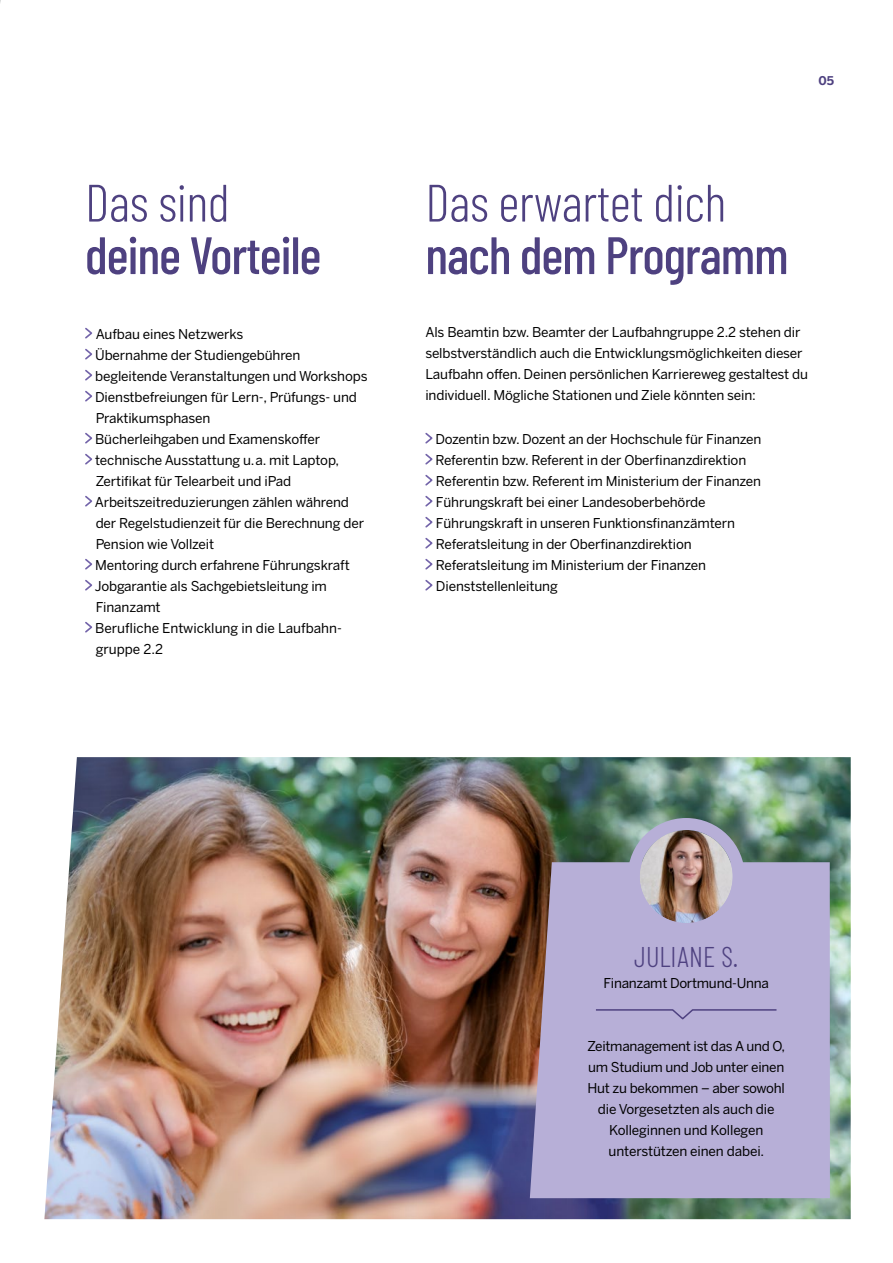
<style>
.page{position:relative;width:893px;height:1263px;background:#fff}
.page>*{position:absolute;margin:0;border:0;box-sizing:border-box;transform-origin:0 0}
.t1{font:500 52.5px "Barlow Condensed";letter-spacing:-.02em;color:#4e4180}
.t2{font:300 52.5px "Barlow Condensed";letter-spacing:-.01em;color:#4e4180}
.t3{font:300 28.5px "Barlow Condensed";color:#4e4180}
.t4{font:13.5px/21px "Benton Sans";letter-spacing:-.01em;color:#000}
.t5{font:700 12px "Benton Sans";color:#4e4180}
</style>
<div class="page">
<img style="left:44px;top:757px;width:807px;height:462px">
<svg style="left:425px;top:432px;width:8px;height:12px"></svg>
<svg style="left:425px;top:453px;width:8px;height:12px"></svg>
<svg style="left:425px;top:474px;width:8px;height:12px"></svg>
<svg style="left:425px;top:495px;width:8px;height:12px"></svg>
<svg style="left:425px;top:516px;width:8px;height:12px"></svg>
<svg style="left:425px;top:537px;width:8px;height:12px"></svg>
<svg style="left:425px;top:558px;width:8px;height:12px"></svg>
<svg style="left:425px;top:579px;width:8px;height:12px"></svg>
<div style="left:530px;top:862px;width:300px;height:336px;background:#b7afd7"></div>
<svg style="left:594px;top:1008px;width:184px;height:13px;background:#aaa2cc"></svg>
<img style="left:640px;top:830px;width:93px;height:93px;border-radius:47px">
<div style="left:628px;top:818px;width:117px;height:117px;border:12px solid #b7afd7;border-radius:50%"></div>
<svg style="left:85px;top:327px;width:8px;height:12px"></svg>
<svg style="left:85px;top:348px;width:8px;height:12px"></svg>
<svg style="left:85px;top:369px;width:8px;height:12px"></svg>
<svg style="left:85px;top:390px;width:8px;height:12px"></svg>
<svg style="left:85px;top:432px;width:8px;height:12px"></svg>
<svg style="left:85px;top:453px;width:8px;height:12px"></svg>
<svg style="left:85px;top:495px;width:8px;height:12px"></svg>
<svg style="left:85px;top:558px;width:8px;height:12px"></svg>
<svg style="left:85px;top:579px;width:8px;height:12px"></svg>
<svg style="left:85px;top:621px;width:8px;height:12px"></svg>
<h1 class="t2" style="left:85px;top:170px;width:146px">Das sind</h1>
<h1 class="t1" style="left:85px;top:222px;width:238px">deine Vorteile</h1>
<p class="t4" style="left:95px;top:323px;width:274px">Aufbau eines Netzwerks<br>Übernahme der Studiengebühren begleitende Veranstaltungen und Workshops Dienstbefreiungen für Lern-, Prüfungs- und Praktikumsphasen<br>Bücherleihgaben und Examenskoffer technische Ausstattung u.a. mit Laptop, Zertifikat für Telearbeit und iPad Arbeitszeitreduzierungen zählen während der Regelstudienzeit für die Berechnung der Pension wie Vollzeit<br>Mentoring durch erfahrene Führungskraft Jobgarantie als Sachgebietsleitung im Finanzamt<br>Berufliche Entwicklung in die Laufbahn&shy;gruppe 2.2</p>
<p class="t5" style="left:819px;top:74px;width:17px">05</p>
<h1 class="t2" style="left:425px;top:170px;width:302px">Das erwartet dich</h1>
<h1 class="t1" style="left:425px;top:222px;width:365px">nach dem Programm</h1>
<p class="t4" style="left:425px;top:321px;width:384px">Als Beamtin bzw. Beamter der Laufbahngruppe 2.2 stehen dir selbstverständlich auch die Entwicklungsmöglichkeiten dieser Laufbahn offen. Deinen persönlichen Karriereweg gestaltest du individuell. Mögliche Stationen und Ziele könnten sein:</p>
<p class="t4" style="left:435px;top:428px;width:328px">Dozentin bzw. Dozent an der Hochschule für Finanzen Referentin bzw. Referent in der Oberfinanzdirektion Referentin bzw. Referent im Ministerium der Finanzen Führungskraft bei einer Landesoberbehörde Führungskraft in unseren Funktionsfinanzämtern Referatsleitung in der Oberfinanzdirektion Referatsleitung im Ministerium der Finanzen Dienststellenleitung</p>
<h2 class="t3" style="left:634px;top:939px;width:106px">JULIANE S.</h2>
<p class="t4" style="left:603px;top:972px;width:167px">Finanzamt Dortmund-Unna</p>
<p class="t4" style="left:587px;top:1035px;width:199px;text-align:center">Zeitmanagement ist das A und O, um Studium und Job unter einen<br>Hut zu bekommen – aber sowohl die Vorgesetzten als auch die<br>Kolleginnen und Kollegen unterstützen einen dabei.</p>
</div>
